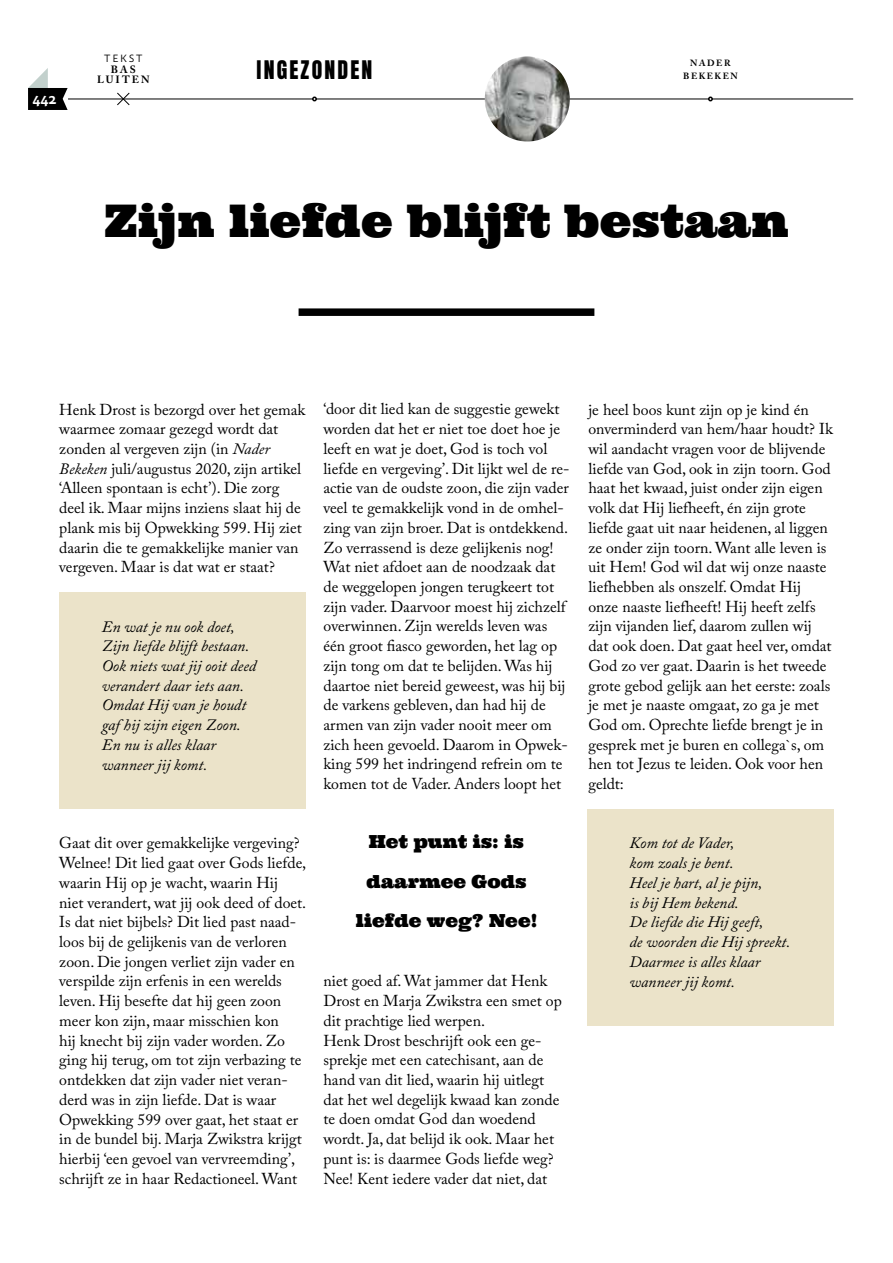
<style>
.page{position:relative;width:893px;height:1263px;background:#fff}
.page>*{position:absolute;margin:0;border:0;box-sizing:border-box;transform-origin:0 0}
.t1{font:45px "Ultra";color:#000}
.t2{font:21.75px "Anton";letter-spacing:.1em;color:#000}
.t3{font:18px/39.5px "Ultra";color:#000;text-align:center}
.t4{font:15.75px/19.6px "Adobe Caslon Pro";color:#000}
.t5{font:italic 15.75px/19.6px "Adobe Caslon Pro";color:#000}
.t6{font:600 15px "Macho";color:#fff}
.t7{font:700 10.5px/10.9px "Adobe Caslon Pro";letter-spacing:.195em;color:#000;text-align:center}
.t8{font:10.5px "Macho";letter-spacing:.18em;color:#000}
.t9{font:700 9px "Adobe Caslon Pro";letter-spacing:.165em;color:#000}
.s1{font-style:italic}
</style>
<div class="page">
<hr style="left:68px;top:99px;width:785px;height:1px;background:#000">
<svg style="left:312px;top:97px;width:5px;height:4px"></svg>
<svg style="left:708px;top:97px;width:5px;height:4px"></svg>
<svg style="left:28px;top:68px;width:40px;height:42px"></svg>
<svg style="left:116px;top:92px;width:14px;height:14px"></svg>
<div style="left:299px;top:308px;width:295px;height:8px;background:#000"></div>
<img style="left:485px;top:56px;width:85px;height:85px;border-radius:43px">
<div style="left:59px;top:592px;width:246px;height:217px;background:#ebe3c9"></div>
<div style="left:587px;top:809px;width:247px;height:217px;background:#ebe3c9"></div>
<p class="t6" style="left:33px;top:85px;width:25px">442</p>
<p class="t8" style="left:104px;top:49px;width:40px">TEKST</p>
<p class="t7" style="left:97px;top:63px;width:54px">BAS<br>LUITEN</p>
<h2 class="t2" style="left:257px;top:59px;width:117px">INGEZONDEN</h2>
<p class="t9" style="left:690px;top:57px;width:42px">NADER</p>
<p class="t9" style="left:683px;top:71px;width:56px">BEKEKEN</p>
<h1 class="t1" style="left:104px;top:192px;width:686px">Zijn liefde blijft bestaan</h1>
<p class="t4" style="left:59px;top:399px;width:248px">Henk Drost is bezorgd over het gemak waarmee zomaar gezegd wordt dat zonden al vergeven zijn (in <span class="s1">Nader Bekeken</span> juli/augustus 2020, zijn artikel ‘Alleen spontaan is echt’). Die zorg deel ik. Maar mijns inziens slaat hij de plank mis bij Opwekking 599. Hij ziet daarin die te gemakkelijke manier van vergeven. Maar is dat wat er staat?</p>
<p class="t5" style="left:102px;top:616px;width:156px">En wat je nu ook doet,<br>Zijn liefde blijft bestaan.<br>Ook niets wat jij ooit deed verandert daar iets aan.<br>Omdat Hij van je houdt gaf hij zijn eigen Zoon.<br>En nu is alles klaar wanneer jij komt.</p>
<p class="t4" style="left:59px;top:833px;width:249px">Gaat dit over gemakkelijke vergeving?<br>Welnee! Dit lied gaat over Gods liefde, waarin Hij op je wacht, waarin Hij<br>niet verandert, wat jij ook deed of doet.<br>Is dat niet bijbels? Dit lied past naad&shy;loos bij de gelijkenis van de verloren zoon. Die jongen verliet zijn vader en verspilde zijn erfenis in een werelds leven. Hij besefte dat hij geen zoon meer kon zijn, maar misschien kon<br>hij knecht bij zijn vader worden. Zo ging hij terug, om tot zijn verbazing te ontdekken dat zijn vader niet veran&shy;derd was in zijn liefde. Dat is waar Opwekking 599 over gaat, het staat er in de bundel bij. Marja Zwikstra krijgt hierbij ‘een gevoel van vervreemding’, schrijft ze in haar Redactioneel. Want</p>
<p class="t4" style="left:323px;top:399px;width:247px">‘door dit lied kan de suggestie gewekt worden dat het er niet toe doet hoe je leeft en wat je doet, God is toch vol liefde en vergeving’. Dit lijkt wel de re&shy;actie van de oudste zoon, die zijn vader veel te gemakkelijk vond in de omhel&shy;zing van zijn broer. Dat is ontdekkend.<br>Zo verrassend is deze gelijkenis nog!<br>Wat niet afdoet aan de noodzaak dat de weggelopen jongen terugkeert tot zijn vader. Daarvoor moest hij zichzelf overwinnen. Zijn werelds leven was één groot fiasco geworden, het lag op zijn tong om dat te belijden. Was hij daartoe niet bereid geweest, was hij bij de varkens gebleven, dan had hij de armen van zijn vader nooit meer om zich heen gevoeld. Daarom in Opwek&shy;king 599 het indringend refrein om te komen tot de Vader. Anders loopt het</p>
<p class="t3" style="left:356px;top:822px;width:183px">Het punt is: is daarmee Gods liefde weg? Nee!</p>
<p class="t4" style="left:323px;top:971px;width:240px">niet goed af. Wat jammer dat Henk Drost en Marja Zwikstra een smet op dit prachtige lied werpen.<br>Henk Drost beschrijft ook een ge&shy;sprekje met een catechisant, aan de hand van dit lied, waarin hij uitlegt dat het wel degelijk kwaad kan zonde te doen omdat God dan woedend wordt. Ja, dat belijd ik ook. Maar het punt is: is daarmee Gods liefde weg?<br>Nee! Kent iedere vader dat niet, dat</p>
<p class="t4" style="left:588px;top:399px;width:246px">je heel boos kunt zijn op je kind én onverminderd van hem/haar houdt? Ik wil aandacht vragen voor de blijvende liefde van God, ook in zijn toorn. God haat het kwaad, juist onder zijn eigen volk dat Hij liefheeft, én zijn grote liefde gaat uit naar heidenen, al liggen ze onder zijn toorn. Want alle leven is uit Hem! God wil dat wij onze naaste liefhebben als onszelf. Omdat Hij onze naaste liefheeft! Hij heeft zelfs zijn vijanden lief, daarom zullen wij dat ook doen. Dat gaat heel ver, omdat God zo ver gaat. Daarin is het tweede grote gebod gelijk aan het eerste: zoals je met je naaste omgaat, zo ga je met God om. Oprechte liefde brengt je in gesprek met je buren en collega`s, om hen tot Jezus te leiden. Ook voor hen geldt:</p>
<p class="t5" style="left:629px;top:833px;width:162px">Kom tot de Vader,<br>kom zoals je bent.<br>Heel je hart, al je pijn,<br>is bij Hem bekend.<br>De liefde die Hij geeft,<br>de woorden die Hij spreekt.<br>Daarmee is alles klaar wanneer jij komt.</p>
</div>
